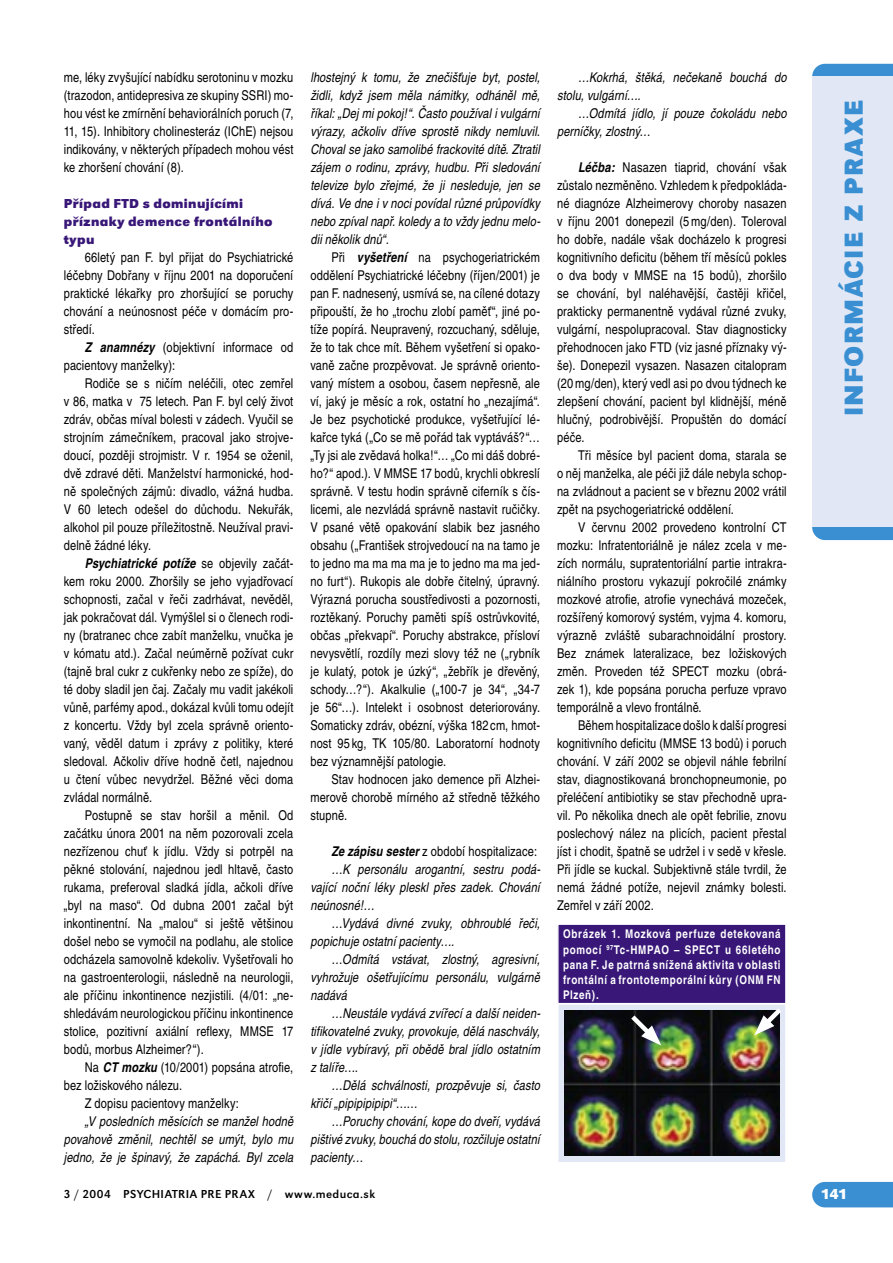
<style>
.page{position:relative;width:893px;height:1263px;background:#fff}
.page>*{position:absolute;margin:0;border:0;box-sizing:border-box;transform-origin:0 0}
.n_boční_pruh{font:700 27px "URW Grotesk TEE";letter-spacing:.045em;color:#398fd1}
.t1{font:700 15px "URW Grotesk TEE";color:#fff}
.n_text{font:condensed 13.5px/18px "Nimbus San LEE";letter-spacing:.01em;color:#000;text-align:justify}
.n_text-2{font:italic condensed 13.5px/18px "Nimbus San LEE";letter-spacing:.01em;color:#000;text-align:justify}
.n_podnadpis{font:700 13.5px/18px "URW Grotesk TEE";letter-spacing:.025em;color:#381778}
.n_obrázek{font:700 condensed 12px/15px "Nimbus San LEE";letter-spacing:.05em;color:#fff;text-align:justify}
.t2{font:12px "URW Grotesk TEE";letter-spacing:.035em;color:#000}
.s1{font-weight:700;font-style:italic}
</style>
<div class="page">
<svg style="left:812px;top:64px;width:81px;height:476px;background:#4696d3"></svg>
<div style="left:812px;top:1182px;width:81px;height:25px;background:#398fd1"></div>
<div style="left:812px;top:77px;width:81px;height:450px;background:#e1e7f5"></div>
<svg style="left:560px;top:1006px;width:224px;height:154px;background:#b6bbc7"></svg>
<div style="left:557px;top:1003px;width:230px;height:160px;border:2px solid #fff"></div>
<div style="left:558px;top:924px;width:228px;height:80px;background:#381778"></div>
<div style="left:557px;top:923px;width:230px;height:81px;border:2px solid #fff"></div>
<img style="left:565px;top:1011px;width:214px;height:144px">
<svg style="left:626px;top:1011px;width:41px;height:40px;background:#3f4944"></svg>
<svg style="left:749px;top:1003px;width:37px;height:38px"></svg>
<p class="n_text" style="left:64px;top:68px;width:231px">me, léky zvyšující nabídku serotoninu v mozku (trazodon, antidepresiva ze skupiny SSRI) mo&shy;hou vést ke zmírnění behaviorálních poruch (7, 11, 15). Inhibitory cholinesteráz (IChE) nejsou indikovány, v některých případech mohou vést ke zhoršení chování (8).</p>
<p class="n_podnadpis" style="left:64px;top:194px;width:210px">Případ FTD s dominujícími příznaky demence frontálního typu</p>
<p class="n_text" style="left:64px;top:248px;width:231px;text-indent:21px">66letý pan F. byl přijat do Psychiatrické léčebny Dobřany v říjnu 2001 na doporučení praktické lékařky pro zhoršující se poruchy chování a neúnosnost péče v domácím pro&shy;středí.</p>
<p class="n_text" style="left:64px;top:338px;width:231px;text-indent:21px"><span class="s1">Z anamnézy</span> (objektivní informace od pacientovy manželky):</p>
<p class="n_text" style="left:64px;top:374px;width:231px;text-indent:21px">Rodiče se s ničím neléčili, otec zemřel v 86, matka v 75 letech. Pan F. byl celý život zdráv, občas míval bolesti v zádech. Vyučil se strojním zámečníkem, pracoval jako strojve&shy;doucí, později strojmistr. V r. 1954 se oženil, dvě zdravé děti. Manželství harmonické, hod&shy;ně společných zájmů: divadlo, vážná hudba.<br>V 60 letech odešel do důchodu. Nekuřák, alkohol pil pouze příležitostně. Neužíval pravi&shy;delně žádné léky.</p>
<p class="n_text" style="left:64px;top:554px;width:231px;text-indent:21px"><span class="s1">Psychiatrické potíže</span> se objevily začát&shy;kem roku 2000. Zhoršily se jeho vyjadřovací schopnosti, začal v řeči zadrhávat, nevěděl, jak pokračovat dál. Vymýšlel si o členech rodi&shy;ny (bratranec chce zabít manželku, vnučka je v kómatu atd.). Začal neúměrně požívat cukr (tajně bral cukr z cukřenky nebo ze spíže), do té doby sladil jen čaj. Začaly mu vadit jakékoli vůně, parfémy apod., dokázal kvůli tomu odejít z koncertu. Vždy byl zcela správně oriento&shy;vaný, věděl datum i zprávy z politiky, které sledoval. Ačkoliv dříve hodně četl, najednou u čtení vůbec nevydržel. Běžné věci doma zvládal normálně.</p>
<p class="n_text" style="left:64px;top:806px;width:231px;text-indent:21px">Postupně se stav horšil a měnil. Od začátku února 2001 na něm pozorovali zcela nezřízenou chuť k jídlu. Vždy si potrpěl na pěkné stolování, najednou jedl hltavě, často rukama, preferoval sladká jídla, ačkoli dříve „byl na maso“. Od dubna 2001 začal být inkontinentní. Na „malou“ si ještě většinou došel nebo se vymočil na podlahu, ale stolice odcházela samovolně kdekoliv. Vyšetřovali ho na gastroenterologii, následně na neurologii, ale příčinu inkontinence nezjistili. (4/01: „ne&shy;shledávám neurologickou příčinu inkontinence stolice, pozitivní axiální reflexy, MMSE 17 bodů, morbus Alzheimer?“).</p>
<p class="n_text" style="left:64px;top:1058px;width:231px;text-indent:21px">Na <span class="s1">CT mozku</span> (10/2001) popsána atrofie, bez ložiskového nálezu.</p>
<p class="n_text" style="left:85px;top:1094px;width:156px">Z dopisu pacientovy manželky:</p>
<p class="n_text-2" style="left:64px;top:1112px;width:231px;text-indent:21px">„V posledních měsících se manžel hodně povahově změnil, nechtěl se umýt, bylo mu jedno, že je špinavý, že zapáchá. Byl zcela</p>
<p class="n_text-2" style="left:310px;top:68px;width:231px">lhostejný k tomu, že znečišťuje byt, postel, židli, když jsem měla námitky, odháněl mě, říkal: „Dej mi pokoj!“. Často používal i vulgární výrazy, ačkoliv dříve sprostě nikdy nemluvil.<br>Choval se jako samolibé frackovité dítě. Ztratil zájem o rodinu, zprávy, hudbu. Při sledování televize bylo zřejmé, že ji nesleduje, jen se dívá. Ve dne i v noci povídal různé průpovídky nebo zpíval např. koledy a to vždy jednu melo&shy;dii několik dnů“.</p>
<p class="n_text" style="left:310px;top:248px;width:231px;text-indent:21px">Při <span class="s1">vyšetření</span> na psychogeriatrickém oddělení Psychiatrické léčebny (říjen/2001) je pan F. nadnesený, usmívá se, na cílené dotazy připouští, že ho „trochu zlobí paměť“, jiné po&shy;tíže popírá. Neupravený, rozcuchaný, sděluje, že to tak chce mít. Během vyšetření si opako&shy;vaně začne prozpěvovat. Je správně oriento&shy;vaný místem a osobou, časem nepřesně, ale ví, jaký je měsíc a rok, ostatní ho „nezajímá“.<br>Je bez psychotické produkce, vyšetřující lé&shy;kařce tyká („Co se mě pořád tak vyptáváš?“… „Ty jsi ale zvědavá holka!“… „Co mi dáš dobré&shy;ho?“ apod.). V MMSE 17 bodů, krychli obkreslí správně. V testu hodin správně ciferník s čís&shy;licemi, ale nezvládá správně nastavit ručičky.<br>V psané větě opakování slabik bez jasného obsahu („František strojvedoucí na na tamo je to jedno ma ma ma ma je to jedno ma ma jed&shy;no furt“). Rukopis ale dobře čitelný, úpravný.<br>Výrazná porucha soustředivosti a pozornosti, roztěkaný. Poruchy paměti spíš ostrůvkovité, občas „překvapí“. Poruchy abstrakce, přísloví nevysvětlí, rozdíly mezi slovy též ne („rybník je kulatý, potok je úzký“, „žebřík je dřevěný, schody…?“). Akalkulie („100-7 je 34“, „34-7 je 56“…). Intelekt i osobnost deteriorovány.<br>Somaticky zdráv, obézní, výška 182 cm, hmot&shy;nost 95 kg, TK 105/80. Laboratorní hodnoty bez významnější patologie.</p>
<p class="n_text" style="left:310px;top:770px;width:231px;text-indent:21px">Stav hodnocen jako demence při Alzhei&shy;merově chorobě mírného až středně těžkého stupně.</p>
<p class="n_text" style="left:331px;top:842px;width:207px"><span class="s1">Ze zápisu sester</span> z období hospitalizace:</p>
<p class="n_text-2" style="left:310px;top:860px;width:231px;text-indent:21px">…K personálu arogantní, sestru podá&shy;vající noční léky pleskl přes zadek. Chování neúnosné!…</p>
<p class="n_text-2" style="left:310px;top:914px;width:231px;text-indent:21px">…Vydává divné zvuky, obhroublé řeči, popichuje ostatní pacienty….</p>
<p class="n_text-2" style="left:310px;top:950px;width:231px;text-indent:21px">…Odmítá vstávat, zlostný, agresivní, vyhrožuje ošetřujícímu personálu, vulgárně nadává</p>
<p class="n_text-2" style="left:310px;top:1004px;width:231px;text-indent:21px">…Neustále vydává zvířecí a další neiden&shy;tifikovatelné zvuky, provokuje, dělá naschvály, v jídle vybíravý, při obědě bral jídlo ostatním z talíře….</p>
<p class="n_text-2" style="left:310px;top:1076px;width:231px;text-indent:21px">…Dělá schválnosti, prozpěvuje si, často křičí „pipipipipipi“……</p>
<p class="n_text-2" style="left:310px;top:1112px;width:231px;text-indent:21px">…Poruchy chování, kope do dveří, vydává pištivé zvuky, bouchá do stolu, rozčiluje ostatní pacienty…</p>
<p class="n_text-2" style="left:557px;top:68px;width:231px;text-indent:21px">…Kokrhá, štěká, nečekaně bouchá do stolu, vulgární….</p>
<p class="n_text-2" style="left:557px;top:104px;width:231px;text-indent:21px">…Odmítá jídlo, jí pouze čokoládu nebo perníčky, zlostný…</p>
<p class="n_text" style="left:557px;top:158px;width:231px;text-indent:21px"><span class="s1">Léčba:</span> Nasazen tiaprid, chování však zůstalo nezměněno. Vzhledem k předpokláda&shy;né diagnóze Alzheimerovy choroby nasazen v říjnu 2001 donepezil (5 mg/den). Toleroval ho dobře, nadále však docházelo k progresi kognitivního deficitu (během tří měsíců pokles o dva body v MMSE na 15 bodů), zhoršilo se chování, byl naléhavější, častěji křičel, prakticky permanentně vydával různé zvuky, vulgární, nespolupracoval. Stav diagnosticky přehodnocen jako FTD (viz jasné příznaky vý&shy;še). Donepezil vysazen. Nasazen citalopram (20 mg/den), který vedl asi po dvou týdnech ke zlepšení chování, pacient byl klidnější, méně hlučný, podrobivější. Propuštěn do domácí péče.</p>
<p class="n_text" style="left:557px;top:446px;width:231px;text-indent:21px">Tři měsíce byl pacient doma, starala se o něj manželka, ale péči již dále nebyla schop&shy;na zvládnout a pacient se v březnu 2002 vrátil zpět na psychogeriatrické oddělení.</p>
<p class="n_text" style="left:557px;top:518px;width:231px;text-indent:21px">V červnu 2002 provedeno kontrolní CT mozku: Infratentoriálně je nález zcela v me&shy;zích normálu, supratentoriální partie intrakra&shy;niálního prostoru vykazují pokročilé známky mozkové atrofie, atrofie vynechává mozeček, rozšířený komorový systém, vyjma 4. komoru, výrazně zvláště subarachnoidální prostory.<br>Bez známek lateralizace, bez ložiskových změn. Proveden též SPECT mozku (obrá&shy;zek 1), kde popsána porucha perfuze vpravo temporálně a vlevo frontálně.</p>
<p class="n_text" style="left:557px;top:716px;width:231px;text-indent:21px">Během hospitalizace došlo k další progresi kognitivního deficitu (MMSE 13 bodů) i poruch chování. V září 2002 se objevil náhle febrilní stav, diagnostikovaná bronchopneumonie, po přeléčení antibiotiky se stav přechodně upra&shy;vil. Po několika dnech ale opět febrilie, znovu poslechový nález na plicích, pacient přestal jíst i chodit, špatně se udržel i v sedě v křesle.<br>Při jídle se kuckal. Subjektivně stále tvrdil, že nemá žádné potíže, nejevil známky bolesti.<br>Zemřel v září 2002.</p>
<p class="n_obrázek" style="left:563px;top:927px;width:219px">Obrázek 1. Mozková perfuze detekovaná pomocí <sup>97</sup>Tc-HMPAO – SPECT u 66letého pana F. Je patrná snížená aktivita v oblasti frontální a frontotemporální kůry (ONM FN Plzeň).</p>
<p class="n_boční_pruh" style="left:838px;top:416px;width:318px;rotate:-90deg">INFORMÁCIE Z PRAXE</p>
<p class="t2" style="left:64px;top:1187px;width:313px">3 / 2004 PSYCHIATRIA PRE PRAX / www.meduca.sk</p>
<p class="t1" style="left:821px;top:1185px;width:28px">141</p>
</div>
